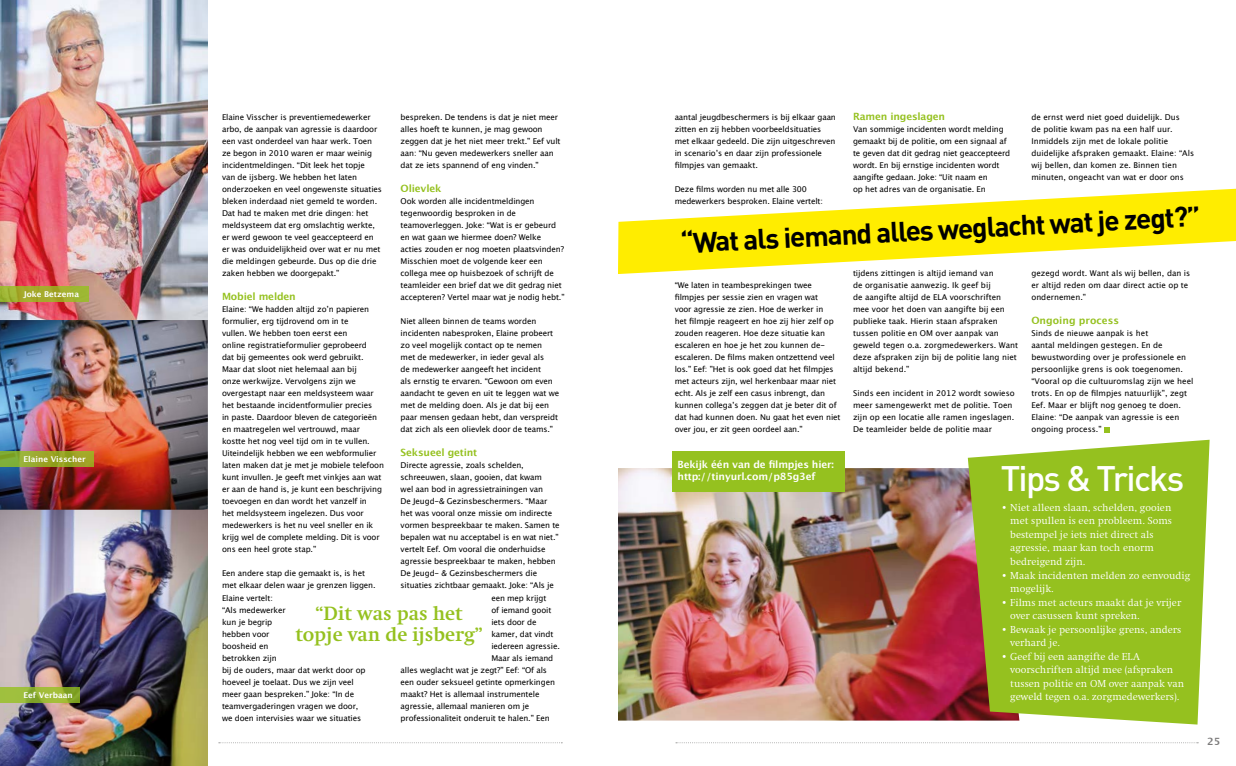
<style>
.page{position:relative;width:1236px;height:766px;background:#fff}
.page>*{position:absolute;margin:0;border:0;box-sizing:border-box;transform-origin:0 0}
.t1{font:500 35px "DINOT";letter-spacing:-.05em;color:#fff}
.t2{font:700 28px "DINOT";color:#000}
.t3{font:700 20px/21px "Swift";color:#95c11f;text-align:center}
.t4{font:300 10.5px/13.5px "Swift";color:#fff}
.t5{font:700 10px "Lucida Grande";letter-spacing:-.015em;color:#95c11f}
.t6{font:700 10px/12px "Lucida Grande";letter-spacing:-.015em;color:#fff}
.t7{font:700 10px "Lucida Grande";color:#7c7b7b}
.t8{font:8px/12px "Lucida Grande";letter-spacing:-.015em;color:#000}
.t9{font:700 8px "Lucida Grande";color:#fff}
</style>
<div class="page">
<img style="left:0;top:0;width:208px;height:765px">
<svg style="left:1104px;top:427px;width:6px;height:5px"></svg>
<svg style="left:0;top:286px;width:89px;height:15px"></svg>
<svg style="left:0;top:686px;width:79px;height:16px"></svg>
<svg style="left:0;top:451px;width:94px;height:15px"></svg>
<svg style="left:618px;top:189px;width:618px;height:85px;fill:#ffed00"></svg>
<svg style="left:219px;top:742px;width:343px;height:1px"></svg>
<img style="left:618px;top:468px;width:350px;height:252px">
<svg style="left:968px;top:439px;width:242px;height:285px;background:#9dbe31"></svg>
<svg style="left:676px;top:742px;width:522px;height:1px"></svg>
<div style="left:672px;top:451px;width:172px;height:40px;background:#95c11f"></div>
<p class="t9" style="left:23px;top:287px;width:57px">Joke Betzema</p>
<p class="t9" style="left:23px;top:453px;width:64px">Elaine Visscher</p>
<p class="t9" style="left:23px;top:688px;width:51px">Eef Verbaan</p>
<p class="t8" style="left:222px;top:111px;width:161px">Elaine Visscher is preventiemedewerker arbo, de aanpak van agressie is daardoor een vast onderdeel van haar werk. Toen ze begon in 2010 waren er maar weinig incidentmeldingen. “Dit leek het topje<br>van de ijsberg. We hebben het laten onderzoeken en veel ongewenste situaties bleken inderdaad niet gemeld te worden.<br>Dat had te maken met drie dingen: het meldsysteem dat erg omslachtig werkte, er werd gewoon te veel geaccepteerd en er was onduidelijkheid over wat er nu met die meldingen gebeurde. Dus op die drie zaken hebben we doorgepakt.”</p>
<p class="t5" style="left:222px;top:288px;width:75px">Mobiel melden</p>
<p class="t8" style="left:222px;top:303px;width:163px">Elaine: “We hadden altijd zo’n papieren formulier, erg tijdrovend om in te<br>vullen. We hebben toen eerst een<br>online registratieformulier geprobeerd<br>dat bij gemeentes ook werd gebruikt.<br>Maar dat sloot niet helemaal aan bij<br>onze werkwijze. Vervolgens zijn we overgestapt naar een meldsysteem waar het bestaande incidentformulier precies<br>in paste. Daardoor bleven de categorieën en maatregelen wel vertrouwd, maar kostte het nog veel tijd om in te vullen.<br>Uiteindelijk hebben we een webformulier laten maken dat je met je mobiele telefoon kunt invullen. Je geeft met vinkjes aan wat er aan de hand is, je kunt een beschrijving toevoegen en dan wordt het vanzelf in<br>het meldsysteem ingelezen. Dus voor medewerkers is het nu veel sneller en ik krijg wel de complete melding. Dit is voor ons een heel grote stap.”</p>
<p class="t8" style="left:222px;top:567px;width:155px">Een andere stap die gemaakt is, is het met elkaar delen waar je grenzen liggen.<br>Elaine vertelt:<br>“Als medewerker<br>kun je begrip<br>hebben voor<br>boosheid en<br>betrokken zijn<br>bij de ouders, maar dat werkt door op hoeveel je toelaat. Dus we zijn veel<br>meer gaan bespreken.” Joke: “In de teamvergaderingen vragen we door,<br>we doen intervisies waar we situaties</p>
<p class="t8" style="left:401px;top:111px;width:161px">bespreken. De tendens is dat je niet meer alles hoeft te kunnen, je mag gewoon zeggen dat je het niet meer trekt.” Eef vult aan: “Nu geven medewerkers sneller aan dat ze iets spannend of eng vinden.”</p>
<p class="t5" style="left:401px;top:180px;width:42px">Olievlek</p>
<p class="t8" style="left:401px;top:195px;width:165px">Ook worden alle incidentmeldingen tegenwoordig besproken in de teamoverleggen. Joke: “Wat is er gebeurd en wat gaan we hiermee doen? Welke acties zouden er nog moeten plaatsvinden?<br>Misschien moet de volgende keer een collega mee op huisbezoek of schrijft de teamleider een brief dat we dit gedrag niet accepteren? Vertel maar wat je nodig hebt.”</p>
<p class="t8" style="left:401px;top:315px;width:160px">Niet alleen binnen de teams worden incidenten nabesproken, Elaine probeert zo veel mogelijk contact op te nemen<br>met de medewerker, in ieder geval als<br>de medewerker aangeeft het incident<br>als ernstig te ervaren. “Gewoon om even aandacht te geven en uit te leggen wat we met de melding doen. Als je dat bij een paar mensen gedaan hebt, dan verspreidt dat zich als een olievlek door de teams.”</p>
<p class="t5" style="left:401px;top:444px;width:78px">Seksueel getint</p>
<p class="t8" style="left:401px;top:459px;width:125px">Directe agressie, zoals schelden,</p>
<p class="t8" style="left:401px;top:471px;width:143px">schreeuwen, slaan, gooien, dat kwam</p>
<p class="t8" style="left:401px;top:483px;width:144px">wel aan bod in agressietrainingen van</p>
<p class="t8" style="left:401px;top:495px;width:148px">De Jeugd-&amp; Gezinsbeschermers. “Maar</p>
<p class="t8" style="left:401px;top:507px;width:153px">het was vooral onze missie om indirecte</p>
<p class="t8" style="left:401px;top:519px;width:161px">vormen bespreekbaar te maken. Samen te</p>
<p class="t8" style="left:401px;top:531px;width:160px">bepalen wat nu acceptabel is en wat niet.”</p>
<p class="t8" style="left:401px;top:543px;width:146px">vertelt Eef. Om vooral die onderhuidse</p>
<p class="t8" style="left:401px;top:555px;width:157px">agressie bespreekbaar te maken, hebben</p>
<p class="t8" style="left:401px;top:567px;width:138px">De Jeugd- &amp; Gezinsbeschermers die</p>
<p class="t8" style="left:401px;top:579px;width:155px">situaties zichtbaar gemaakt. Joke: “Als je</p>
<p class="t8" style="left:491px;top:591px;width:57px">een mep krijgt</p>
<p class="t8" style="left:491px;top:603px;width:62px">of iemand gooit</p>
<p class="t8" style="left:491px;top:615px;width:47px">iets door de</p>
<p class="t8" style="left:491px;top:627px;width:63px">kamer, dat vindt</p>
<p class="t8" style="left:491px;top:639px;width:70px">iedereen agressie.</p>
<p class="t8" style="left:491px;top:651px;width:63px">Maar als iemand</p>
<p class="t8" style="left:401px;top:663px;width:148px">alles weglacht wat je zegt?” Eef: “Of als</p>
<p class="t8" style="left:401px;top:675px;width:156px">een ouder seksueel getinte opmerkingen</p>
<p class="t8" style="left:401px;top:687px;width:140px">maakt? Het is allemaal instrumentele</p>
<p class="t8" style="left:401px;top:699px;width:130px">agressie, allemaal manieren om je</p>
<p class="t8" style="left:401px;top:711px;width:151px">professionaliteit onderuit te halen.” Een</p>
<h3 class="t3" style="left:296px;top:603px;width:189px">“Dit was pas het topje van de ijsberg”</h3>
<p class="t5" style="left:853px;top:108px;width:94px">Ramen ingeslagen</p>
<p class="t8" style="left:853px;top:123px;width:159px">Van sommige incidenten wordt melding gemaakt bij de politie, om een signaal af te geven dat dit gedrag niet geaccepteerd wordt. En bij ernstige incidenten wordt aangifte gedaan. Joke: “Uit naam en<br>op het adres van de organisatie. En</p>
<p class="t8" style="left:1031px;top:111px;width:164px">de ernst werd niet goed duidelijk. Dus<br>de politie kwam pas na een half uur.<br>Inmiddels zijn met de lokale politie duidelijke afspraken gemaakt. Elaine: “Als wij bellen, dan komen ze. Binnen tien minuten, ongeacht van wat er door ons</p>
<p class="t8" style="left:675px;top:111px;width:163px">aantal jeugdbeschermers is bij elkaar gaan zitten en zij hebben voorbeeldsituaties met elkaar gedeeld. Die zijn uitgeschreven in scenario’s en daar zijn professionele filmpjes van gemaakt.</p>
<p class="t8" style="left:675px;top:183px;width:150px">Deze films worden nu met alle 300 medewerkers besproken. Elaine vertelt:</p>
<h2 class="t2" style="left:679px;top:225px;width:522px;rotate:-3deg">“Wat als iemand alles weglacht wat je zegt?”</h2>
<p class="t8" style="left:675px;top:279px;width:167px">“We laten in teambesprekingen twee filmpjes per sessie zien en vragen wat<br>voor agressie ze zien. Hoe de werker in<br>het filmpje reageert en hoe zij hier zelf op zouden reageren. Hoe deze situatie kan escaleren en hoe je het zou kunnen de&shy;escaleren. De films maken ontzettend veel los.” Eef: ”Het is ook goed dat het filmpjes met acteurs zijn, wel herkenbaar maar niet echt. Als je zelf een casus inbrengt, dan kunnen collega’s zeggen dat je beter dit of dat had kunnen doen. Nu gaat het even niet over jou, er zit geen oordeel aan.”</p>
<p class="t6" style="left:678px;top:458px;width:158px">Bekijk één van de filmpjes hier: http://tinyurl.com/p85g3ef</p>
<p class="t8" style="left:853px;top:267px;width:167px">tijdens zittingen is altijd iemand van<br>de organisatie aanwezig. Ik geef bij<br>de aangifte altijd de ELA voorschriften mee voor het doen van aangifte bij een publieke taak. Hierin staan afspraken tussen politie en OM over aanpak van geweld tegen o.a. zorgmedewerkers. Want deze afspraken zijn bij de politie lang niet altijd bekend.”</p>
<p class="t8" style="left:853px;top:387px;width:163px">Sinds een incident in 2012 wordt sowieso meer samengewerkt met de politie. Toen zijn op een locatie alle ramen ingeslagen.<br>De teamleider belde de politie maar</p>
<p class="t8" style="left:1031px;top:267px;width:160px">gezegd wordt. Want als wij bellen, dan is er altijd reden om daar direct actie op te ondernemen.”</p>
<p class="t5" style="left:1031px;top:312px;width:89px">Ongoing process</p>
<p class="t8" style="left:1031px;top:327px;width:164px">Sinds de nieuwe aanpak is het<br>aantal meldingen gestegen. En de bewustwording over je professionele en persoonlijke grens is ook toegenomen. “Vooral op die cultuuromslag zijn we heel trots. En op de filmpjes natuurlijk”, zegt Eef. Maar er blijft nog genoeg te doen.<br>Elaine: “De aanpak van agressie is een ongoing process.”</p>
<h1 class="t1" style="left:1001px;top:456px;width:185px">Tips &amp; Tricks</h1>
<h3 class="t4" style="left:1010px;top:501px;width:163px;text-indent:-10px">• Niet alleen slaan, schelden, gooien met spullen is een probleem. Soms bestempel je iets niet direct als agressie, maar kan toch enorm bedreigend zijn.</h3>
<h3 class="t4" style="left:1010px;top:568px;width:181px;text-indent:-10px">• Maak incidenten melden zo eenvoudig mogelijk.</h3>
<h3 class="t4" style="left:1010px;top:595px;width:173px;text-indent:-10px">• Films met acteurs maakt dat je vrijer over casussen kunt spreken.</h3>
<h3 class="t4" style="left:1010px;top:622px;width:173px;text-indent:-10px">• Bewaak je persoonlijke grens, anders verhard je.</h3>
<h3 class="t4" style="left:1010px;top:649px;width:175px;text-indent:-10px">• Geef bij een aangifte de ELA voorschriften altijd mee (afspraken tussen politie en OM over aanpak van geweld tegen o.a. zorgmedewerkers).</h3>
<p class="t7" style="left:1207px;top:733px;width:15px">25</p>
</div>
